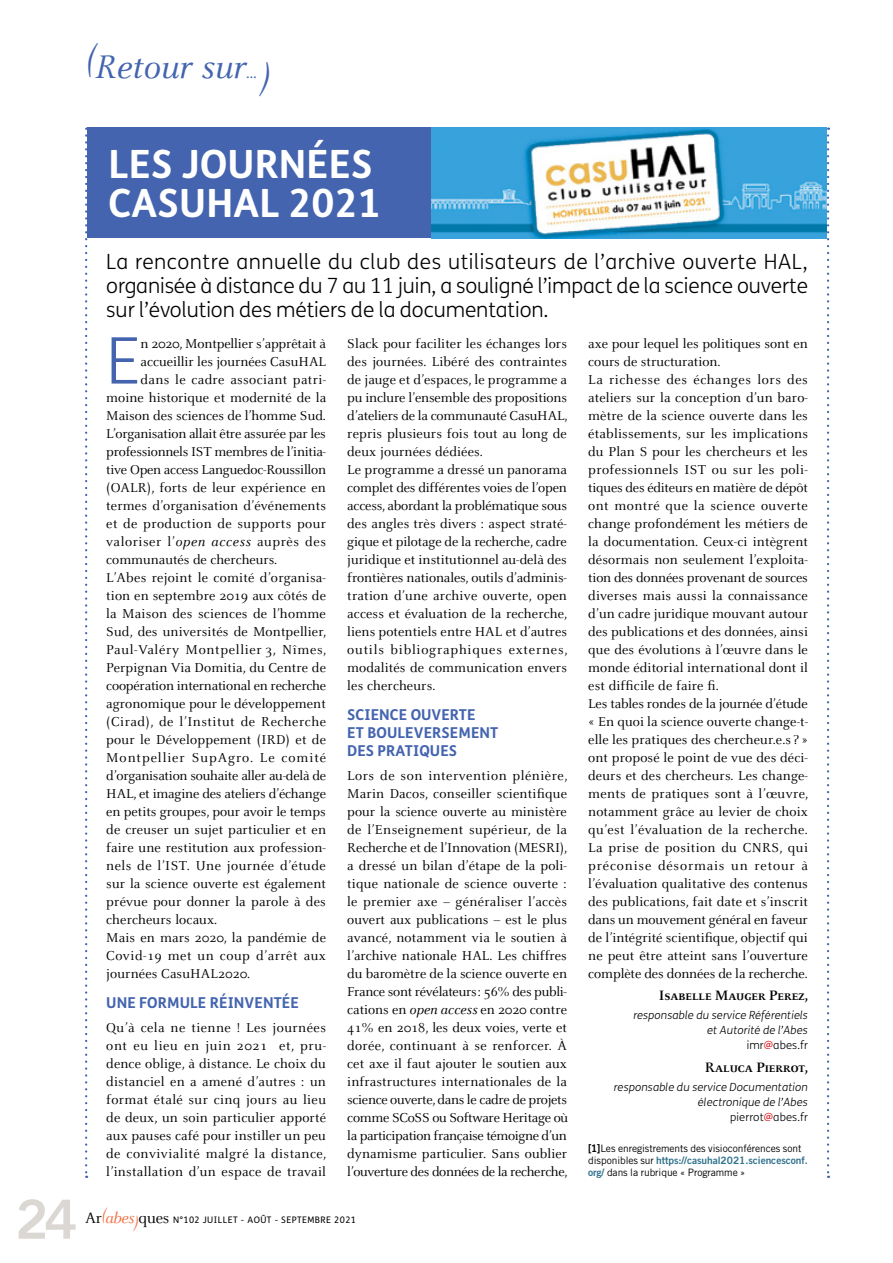
<style>
.page{position:relative;width:893px;height:1263px;background:#fff}
.page>*{position:absolute;margin:0;border:0;box-sizing:border-box;transform-origin:0 0}
.t1{font:300 64.2px "FS Me";color:#4464af}
.t2{font:54px "Trade Gothic Bold Two";color:#dbd7d3}
.t3{font:700 39px/39px "FS Me";letter-spacing:.005em;color:#fff}
.t4{font:italic 36px "Celeste";color:#4464af}
.t5{font:300 21px/24px "FS Me";letter-spacing:-.005em;color:#000;text-align:justify}
.t6{font:700 15px/18px "FS Me";letter-spacing:.005em;color:#4464af}
.t7{font:700 15px "Celeste Caps";letter-spacing:-.005em;color:#000}
.t8{font:14.25px/18px "Celeste";letter-spacing:.01em;color:#000;text-align:justify}
.t9{font:14.25px "Celeste";letter-spacing:-.015em;color:#000}
.t10{font:14.25px "Celeste";letter-spacing:-.01em;color:#000}
.t11{font:14.25px "Celeste";letter-spacing:.035em;color:#000}
.t12{font:14.25px "Celeste";letter-spacing:.04em;color:#000}
.t13{font:14.25px "Celeste";letter-spacing:.05em;color:#000}
.t14{font:14.25px "Celeste";letter-spacing:.03em;color:#000}
.t15{font:14.25px "Celeste";letter-spacing:.065em;color:#000}
.t16{font:italic 300 11.25px/15px "FS Me";letter-spacing:.01em;color:#000;text-align:right}
.t17{font:10.2px "Trade Gothic";letter-spacing:-.005em;color:#000}
.t18{font:10.2px "Trade Gothic Bold Two";letter-spacing:-.005em;color:#30728c}
.t19{font:9px "FS Me";letter-spacing:.05em;color:#000}
.s1{font-style:normal;font-size:18px}
.s2{font-style:italic}
.s3{font-family:"Celeste";font-size:16.5px}
.s4{font-family:"Celeste";font-style:italic;font-size:16.5px;color:#f37043}
.s5{font-style:normal}
.s6{font-weight:400;font-style:normal;color:#db282d}
.s7{font-family:"FS Me";font-weight:700;font-size:10.5px}
.s8{font-family:"Trade Gothic";color:#000}
.s9{font-family:"Trade Gothic Bold Two";color:#30728c}
</style>
<div class="page">
<svg style="left:827px;top:128px;width:2px;height:1050px"></svg>
<div style="left:87px;top:128px;width:740px;height:110px;background:#4464af"></div>
<svg style="left:85px;top:128px;width:2px;height:1050px"></svg>
<img style="left:431px;top:128px;width:396px;height:110px">
<h3 class="t4" style="left:85px;top:48px;width:187px">(Retour sur<span class="s1">…</span> )</h3>
<h3 class="t3" style="left:109px;top:142px;width:274px">LES JOURNÉES<br>CASUHAL 2021</h3>
<h3 class="t5" style="left:106px;top:249px;width:703px">La rencontre annuelle du club des utilisateurs de l’archive ouverte HAL, organisée à distance du 7 au 11 juin, a souligné l’impact de la science ouverte sur l’évolution des métiers de la documentation.</h3>
<h1 class="t1" style="left:106px;top:317px;width:36px">E</h1>
<p class="t10" style="left:141px;top:336px;width:187px">n 2020, Montpellier s’apprêtait à</p>
<p class="t8" style="left:141px;top:353px;width:187px">accueillir les journées CasuHAL</p>
<p class="t8" style="left:141px;top:371px;width:187px">dans le cadre associant patri-</p>
<p class="t8" style="left:106px;top:389px;width:221px">moine historique et modernité de la</p>
<p class="t8" style="left:106px;top:407px;width:221px">Maison des sciences de l’homme Sud.</p>
<p class="t9" style="left:106px;top:426px;width:221px">L’organisation allait être assurée par les</p>
<p class="t9" style="left:106px;top:444px;width:221px">professionnels IST membres de l’initia-</p>
<p class="t9" style="left:106px;top:462px;width:221px">tive Open access Languedoc-Roussillon</p>
<p class="t8" style="left:106px;top:479px;width:221px">(OALR), forts de leur expérience en</p>
<p class="t8" style="left:106px;top:497px;width:221px">termes d’organisation d’événements</p>
<p class="t8" style="left:106px;top:515px;width:221px">et de production de supports pour</p>
<p class="t12" style="left:106px;top:534px;width:221px">valoriser l’<span class="s2">open access</span> auprès des</p>
<p class="t8" style="left:106px;top:551px;width:173px">communautés de chercheurs.</p>
<p class="t8" style="left:106px;top:569px;width:221px">L’Abes rejoint le comité d’organisa-</p>
<p class="t8" style="left:106px;top:587px;width:221px">tion en septembre 2019 aux côtés de</p>
<p class="t8" style="left:106px;top:605px;width:221px">la Maison des sciences de l’homme</p>
<p class="t8" style="left:106px;top:623px;width:222px">Sud, des universités de Montpellier,</p>
<p class="t13" style="left:106px;top:642px;width:222px">Paul-Valéry Montpellier 3, Nîmes,</p>
<p class="t8" style="left:106px;top:659px;width:221px">Perpignan Via Domitia, du Centre de</p>
<p class="t9" style="left:106px;top:678px;width:221px">coopération international en recherche</p>
<p class="t8" style="left:106px;top:695px;width:221px">agronomique pour le développement</p>
<p class="t11" style="left:106px;top:714px;width:221px">(Cirad), de l’Institut de Recherche</p>
<p class="t8" style="left:106px;top:731px;width:221px">pour le Développement (IRD) et de</p>
<p class="t15" style="left:106px;top:750px;width:221px">Montpellier SupAgro. Le comité</p>
<p class="t9" style="left:106px;top:768px;width:221px">d’organisation souhaite aller au-delà de</p>
<p class="t10" style="left:106px;top:786px;width:221px">HAL, et imagine des ateliers d’échange</p>
<p class="t8" style="left:106px;top:803px;width:221px">en petits groupes, pour avoir le temps</p>
<p class="t8" style="left:106px;top:821px;width:221px">de creuser un sujet particulier et en</p>
<p class="t8" style="left:106px;top:839px;width:221px">faire une restitution aux profession-</p>
<p class="t14" style="left:106px;top:858px;width:221px">nels de l’IST. Une journée d’étude</p>
<p class="t8" style="left:106px;top:875px;width:221px">sur la science ouverte est également</p>
<p class="t8" style="left:106px;top:893px;width:221px">prévue pour donner la parole à des</p>
<p class="t8" style="left:106px;top:911px;width:113px">chercheurs locaux.</p>
<p class="t8" style="left:106px;top:929px;width:221px">Mais en mars 2020, la pandémie de</p>
<p class="t11" style="left:106px;top:948px;width:221px">Covid-19 met un coup d’arrêt aux</p>
<p class="t8" style="left:106px;top:965px;width:146px">journées CasuHAL2020.</p>
<p class="t6" style="left:106px;top:992px;width:194px">UNE FORMULE RÉINVENTÉE</p>
<p class="t8" style="left:106px;top:1019px;width:222px">Qu’à cela ne tienne ! Les journées ont eu lieu en juin 2021 et, pru&shy;dence oblige, à distance. Le choix du distanciel en a amené d’autres : un format étalé sur cinq jours au lieu de deux, un soin particulier apporté aux pauses café pour instiller un peu de convivialité malgré la distance, l’installation d’un espace de travail</p>
<p class="t8" style="left:347px;top:335px;width:222px;text-align:left">Slack pour faciliter les échanges lors des journées. Libéré des contraintes de jauge et d’espaces, le programme a pu inclure l’ensemble des propositions d’ateliers de la communauté CasuHAL, repris plusieurs fois tout au long de deux journées dédiées.<br>Le programme a dressé un panorama complet des différentes voies de l’open access, abordant la problématique sous des angles très divers : aspect straté&shy;gique et pilotage de la recherche, cadre juridique et institutionnel au-delà des frontières nationales, outils d’adminis&shy;tration d’une archive ouverte, open access et évaluation de la recherche, liens potentiels entre HAL et d’autres outils bibliographiques externes, modalités de communication envers les chercheurs.</p>
<p class="t6" style="left:347px;top:704px;width:153px">SCIENCE OUVERTE<br>ET BOULEVERSEMENT<br>DES PRATIQUES</p>
<p class="t8" style="left:347px;top:767px;width:222px">Lors de son intervention plénière, Marin Dacos, conseiller scientifique pour la science ouverte au ministère de l’Enseignement supérieur, de la Recherche et de l’Innovation (MESRI), a dressé un bilan d’étape de la poli&shy;tique nationale de science ouverte : le premier axe – généraliser l’accès ouvert aux publications – est le plus avancé, notamment via le soutien à l’archive nationale HAL. Les chiffres du baromètre de la science ouverte en France sont révélateurs: 56% des publi&shy;cations en <span class="s2">open access</span> en 2020 contre 41% en 2018, les deux voies, verte et dorée, continuant à se renforcer. À cet axe il faut ajouter le soutien aux infrastructures internationales de la science ouverte, dans le cadre de projets comme SCoSS ou Software Heritage où la participation française témoigne d’un dynamisme particulier. Sans oublier l’ouverture des données de la recherche,</p>
<h2 class="t2" style="left:16px;top:1186px;width:63px">24</h2>
<p class="t19" style="left:85px;top:1214px;width:272px"><span class="s3">Ar</span><sup>(</sup><span class="s4">abes)</span><span class="s3">ques</span> N°102 JUILLET - AOÛT - SEPTEMBRE 2021</p>
<p class="t8" style="left:588px;top:335px;width:222px;text-align:left">axe pour lequel les politiques sont en cours de structuration.<br>La richesse des échanges lors des ateliers sur la conception d’un baro&shy;mètre de la science ouverte dans les établissements, sur les implications du Plan S pour les chercheurs et les professionnels IST ou sur les poli&shy;tiques des éditeurs en matière de dépôt ont montré que la science ouverte change profondément les métiers de la documentation. Ceux-ci intègrent désormais non seulement l’exploita&shy;tion des données provenant de sources diverses mais aussi la connaissance d’un cadre juridique mouvant autour des publications et des données, ainsi que des évolutions à l’œuvre dans le monde éditorial international dont il est difficile de faire fi.<br>Les tables rondes de la journée d’étude « En quoi la science ouverte change-t&shy;elle les pratiques des chercheur.e.s ? » ont proposé le point de vue des déci&shy;deurs et des chercheurs. Les change&shy;ments de pratiques sont à l’œuvre, notamment grâce au levier de choix qu’est l’évaluation de la recherche.<br>La prise de position du CNRS, qui préconise désormais un retour à l’évaluation qualitative des contenus des publications, fait date et s’inscrit dans un mouvement général en faveur de l’intégrité scientifique, objectif qui ne peut être atteint sans l’ouverture complète des données de la recherche.</p>
<p class="t7" style="left:659px;top:987px;width:151px">Isabelle Mauger Perez,</p>
<p class="t16" style="left:633px;top:1007px;width:176px">responsable du service Référentiels et Autorité de l’Abes<br><span class="s5">imr</span><span class="s6">@</span><span class="s5">abes.fr</span></p>
<p class="t7" style="left:705px;top:1059px;width:105px">Raluca Pierrot,</p>
<p class="t16" style="left:614px;top:1079px;width:195px">responsable du service Documentation électronique de l’Abes<br><span class="s5">pierrot</span><span class="s6">@</span><span class="s5">abes.fr</span></p>
<p class="t17" style="left:588px;top:1142px;width:215px"><span class="s7">[1]</span>Les enregistrements des visioconférences sont</p>
<p class="t18" style="left:588px;top:1154px;width:221px"><span class="s8">disponibles sur</span> https://casuhal2021.sciencesconf.</p>
<p class="t17" style="left:588px;top:1166px;width:159px"><span class="s9">org/</span> dans la rubrique « Programme »</p>
</div>
